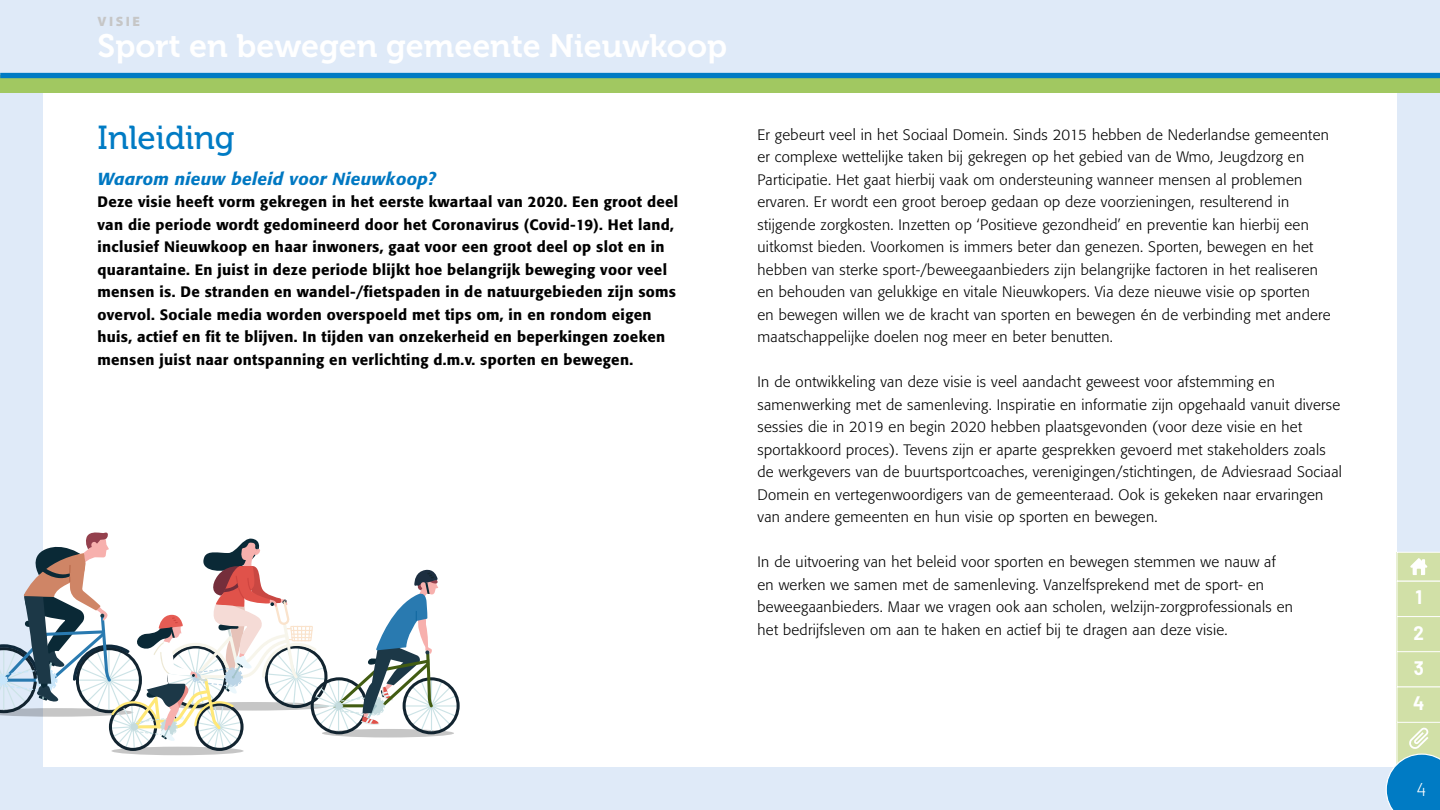
<style>
.page{position:relative;width:1440px;height:810px;background:#fff}
.page>*{position:absolute;margin:0;border:0;box-sizing:border-box;transform-origin:0 0}
.t1{font:33.15px "Museo 500";color:#007bc4}
.t2{font:32.25px "Museo 700";color:#fff}
.t3{font:700 19.05px "Barlow";color:#fff}
.t4{font:300 18.52px "Barlow";color:#fff}
.t5{font:italic 500 17.25px "Formata";letter-spacing:.02em;color:#0078c2}
.t6{font:300 15px/22.5px "Formata";letter-spacing:.02em;color:#000}
.t7{font:500 15px/22.5px "Formata";letter-spacing:.02em;color:#000}
.t8{font:900 13.58px "Myriad Pro";letter-spacing:.18em;color:#c6c6c6}
</style>
<div class="page">
<div style="left:0;top:0;width:1440px;height:76px;background:#dfeaf8"></div>
<div style="left:0;top:767px;width:1426px;height:43px;background:#dfeaf8"></div>
<div style="left:0;top:93px;width:43px;height:693px;background:#dfeaf8"></div>
<div style="left:1397px;top:93px;width:43px;height:693px;background:#dfeaf8"></div>
<div style="left:0;top:76px;width:1440px;height:17px;background:#a1c861"></div>
<div style="left:0;top:73px;width:1440px;height:5px;background:#007bc4"></div>
<div style="left:111px;top:747px;width:133px;height:8px;background:#c6c6c6;border-radius:50%"></div>
<svg style="left:0;top:532px;width:460px;height:219px"></svg>
<svg style="left:1386px;top:552px;width:54px;height:258px"></svg>
<p class="t8" style="left:98px;top:14px;width:44px">VISIE</p>
<h2 class="t2" style="left:98px;top:27px;width:631px">Sport en bewegen gemeente Nieuwkoop</h2>
<h1 class="t1" style="left:98px;top:119px;width:139px">Inleiding</h1>
<p class="t5" style="left:98px;top:168px;width:340px">Waarom nieuw beleid voor Nieuwkoop?</p>
<p class="t7" style="left:98px;top:190px;width:582px">Deze visie heeft vorm gekregen in het eerste kwartaal van 2020. Een groot deel van die periode wordt gedomineerd door het Coronavirus (Covid-19). Het land, inclusief Nieuwkoop en haar inwoners, gaat voor een groot deel op slot en in quarantaine. En juist in deze periode blijkt hoe belangrijk beweging voor veel mensen is. De stranden en wandel-/fietspaden in de natuurgebieden zijn soms overvol. Sociale media worden overspoeld met tips om, in en rondom eigen huis, actief en fit te blijven. In tijden van onzekerheid en beperkingen zoeken mensen juist naar ontspanning en verlichting d.m.v. sporten en bewegen.</p>
<p class="t6" style="left:758px;top:123px;width:575px">Er gebeurt veel in het Sociaal Domein. Sinds 2015 hebben de Nederlandse gemeenten er complexe wettelijke taken bij gekregen op het gebied van de Wmo, Jeugdzorg en Participatie. Het gaat hierbij vaak om ondersteuning wanneer mensen al problemen ervaren. Er wordt een groot beroep gedaan op deze voorzieningen, resulterend in stijgende zorgkosten. Inzetten op ‘Positieve gezondheid’ en preventie kan hierbij een uitkomst bieden. Voorkomen is immers beter dan genezen. Sporten, bewegen en het hebben van sterke sport-/beweegaanbieders zijn belangrijke factoren in het realiseren en behouden van gelukkige en vitale Nieuwkopers. Via deze nieuwe visie op sporten<br>en bewegen willen we de kracht van sporten en bewegen én de verbinding met andere maatschappelijke doelen nog meer en beter benutten.</p>
<p class="t6" style="left:758px;top:371px;width:586px">In de ontwikkeling van deze visie is veel aandacht geweest voor afstemming en samenwerking met de samenleving. Inspiratie en informatie zijn opgehaald vanuit diverse sessies die in 2019 en begin 2020 hebben plaatsgevonden (voor deze visie en het sportakkoord proces). Tevens zijn er aparte gesprekken gevoerd met stakeholders zoals de werkgevers van de buurtsportcoaches, verenigingen/stichtingen, de Adviesraad Sociaal Domein en vertegenwoordigers van de gemeenteraad. Ook is gekeken naar ervaringen van andere gemeenten en hun visie op sporten en bewegen.</p>
<p class="t6" style="left:758px;top:551px;width:537px">In de uitvoering van het beleid voor sporten en bewegen stemmen we nauw af en werken we samen met de samenleving. Vanzelfsprekend met de sport- en beweegaanbieders. Maar we vragen ook aan scholen, welzijn-zorgprofessionals en het bedrijfsleven om aan te haken en actief bij te dragen aan deze visie.</p>
<p class="t3" style="left:1416px;top:583px;width:8px">1</p>
<p class="t3" style="left:1414px;top:619px;width:12px">2</p>
<p class="t3" style="left:1414px;top:654px;width:12px">3</p>
<p class="t3" style="left:1413px;top:689px;width:13px">4</p>
<p class="t4" style="left:1416px;top:776px;width:11px">4</p>
</div>
